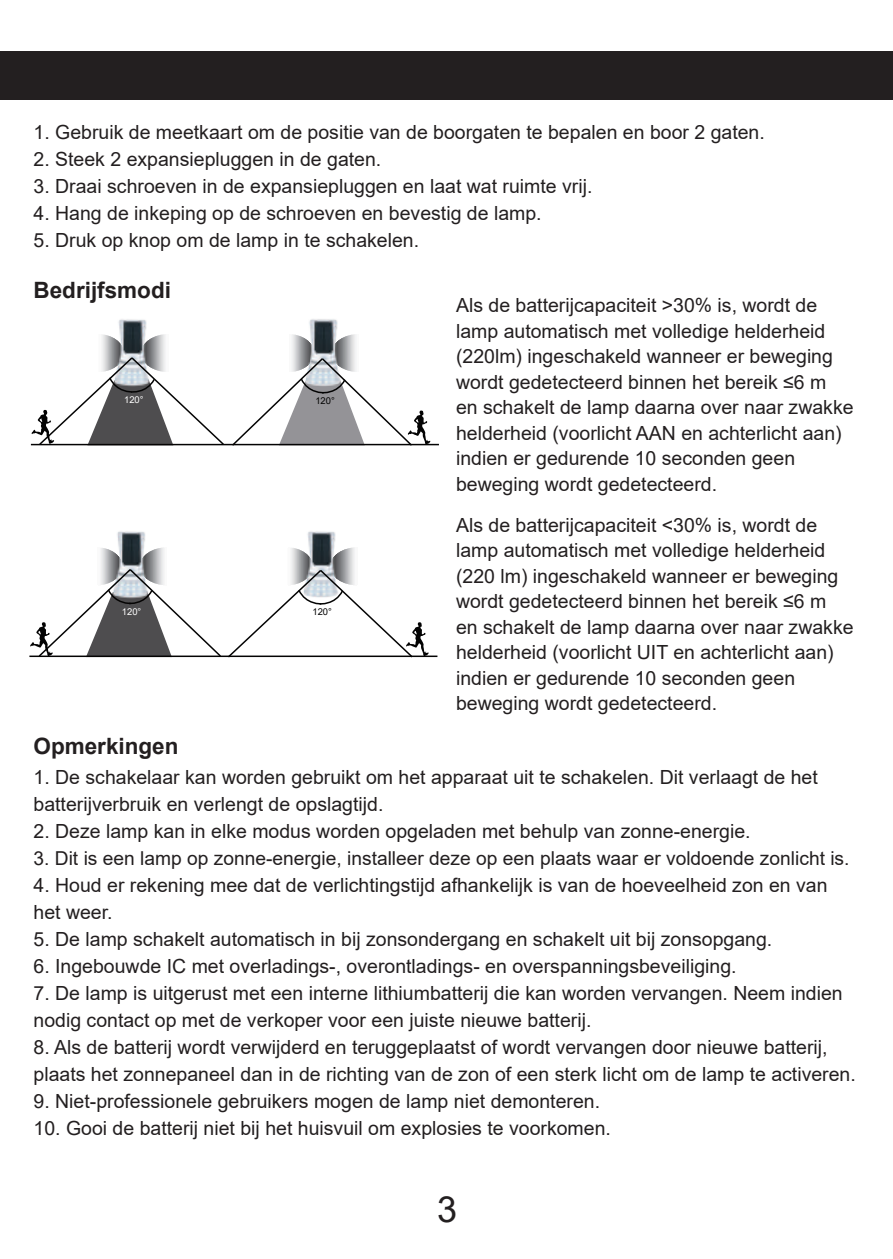
<style>
.page{position:relative;width:893px;height:1259px;background:#fff}
.page>*{position:absolute;margin:0;border:0;box-sizing:border-box;transform-origin:0 0}
.t1{font:36px "Arial";color:#231f20}
.t2{font:700 22.5px "Arial";color:#231f20}
.t3{font:19.5px/25.5px "Arial";color:#231f20}
.t4{font:19.2px "Arial";color:#231f20}
.t5{font:9.3px "Arial";color:#fff}
.t6{font:9.3px "Arial";color:#030303}
</style>
<div class="page">
<div style="left:0;top:52px;width:893px;height:48px;background:#231f20"></div>
<hr style="left:31px;top:444px;width:408px;height:1px;background:#040303">
<img style="left:118px;top:319px;width:29px;height:15px">
<img style="left:309px;top:319px;width:29px;height:15px">
<hr style="left:29px;top:655px;width:408px;height:2px;background:#040303">
<img style="left:117px;top:531px;width:29px;height:16px">
<img style="left:307px;top:531px;width:29px;height:16px">
<svg style="left:30px;top:547px;width:399px;height:111px"></svg>
<svg style="left:32px;top:334px;width:398px;height:112px"></svg>
<p class="t3" style="left:34px;top:120px;width:733px">1. Gebruik de meetkaart om de positie van de boorgaten te bepalen en boor 2 gaten.</p>
<p class="t3" style="left:34px;top:147px;width:349px">2. Steek 2 expansiepluggen in de gaten.</p>
<p class="t3" style="left:34px;top:174px;width:560px">3. Draai schroeven in de expansiepluggen en laat wat ruimte vrij.</p>
<p class="t3" style="left:34px;top:201px;width:510px">4. Hang de inkeping op de schroeven en bevestig de lamp.</p>
<p class="t3" style="left:34px;top:228px;width:387px">5. Druk op knop om de lamp in te schakelen.</p>
<p class="t2" style="left:34px;top:274px;width:139px">Bedrijfsmodi</p>
<p class="t3" style="left:456px;top:292px;width:399px">Als de batterijcapaciteit &gt;30% is, wordt de lamp automatisch met volledige helderheid (220lm) ingeschakeld wanneer er beweging wordt gedetecteerd binnen het bereik ≤6 m<br>en schakelt de lamp daarna over naar zwakke helderheid (voorlicht AAN en achterlicht aan) indien er gedurende 10 seconden geen beweging wordt gedetecteerd.</p>
<p class="t3" style="left:456px;top:512px;width:399px">Als de batterijcapaciteit &lt;30% is, wordt de lamp automatisch met volledige helderheid (220 lm) ingeschakeld wanneer er beweging wordt gedetecteerd binnen het bereik ≤6 m<br>en schakelt de lamp daarna over naar zwakke helderheid (voorlicht UIT en achterlicht aan) indien er gedurende 10 seconden geen beweging wordt gedetecteerd.</p>
<p class="t5" style="left:124px;top:393px;width:21px">120°</p>
<p class="t6" style="left:315px;top:394px;width:21px">120°</p>
<p class="t5" style="left:122px;top:605px;width:21px">120°</p>
<p class="t6" style="left:312px;top:605px;width:21px">120°</p>
<p class="t2" style="left:34px;top:730px;width:146px">Opmerkingen</p>
<p class="t3" style="left:34px;top:764px;width:786px;line-height:27px">1. De schakelaar kan worden gebruikt om het apparaat uit te schakelen. Dit verlaagt de het batterijverbruik en verlengt de opslagtijd.</p>
<p class="t3" style="left:34px;top:818px;width:719px">2. Deze lamp kan in elke modus worden opgeladen met behulp van zonne-energie.</p>
<p class="t4" style="left:34px;top:845px;width:817px">3. Dit is een lamp op zonne-energie, installeer deze op een plaats waar er voldoende zonlicht is.</p>
<p class="t3" style="left:34px;top:872px;width:796px;line-height:27px">4. Houd er rekening mee dat de verlichtingstijd afhankelijk is van de hoeveelheid zon en van het weer.</p>
<p class="t3" style="left:34px;top:926px;width:740px">5. De lamp schakelt automatisch in bij zonsondergang en schakelt uit bij zonsopgang.</p>
<p class="t3" style="left:34px;top:953px;width:705px">6. Ingebouwde IC met overladings-, overontladings- en overspanningsbeveiliging.</p>
<p class="t3" style="left:34px;top:980px;width:811px;line-height:27px">7. De lamp is uitgerust met een interne lithiumbatterij die kan worden vervangen. Neem indien nodig contact op met de verkoper voor een juiste nieuwe batterij.</p>
<p class="t3" style="left:34px;top:1034px;width:824px;line-height:27px">8. Als de batterij wordt verwijderd en teruggeplaatst of wordt vervangen door nieuwe batterij, plaats het zonnepaneel dan in de richting van de zon of een sterk licht om de lamp te activeren.</p>
<p class="t3" style="left:34px;top:1088px;width:568px">9. Niet-professionele gebruikers mogen de lamp niet demonteren.</p>
<p class="t3" style="left:34px;top:1115px;width:579px">10. Gooi de batterij niet bij het huisvuil om explosies te voorkomen.</p>
<h1 class="t1" style="left:437px;top:1184px;width:22px">3</h1>
</div>
